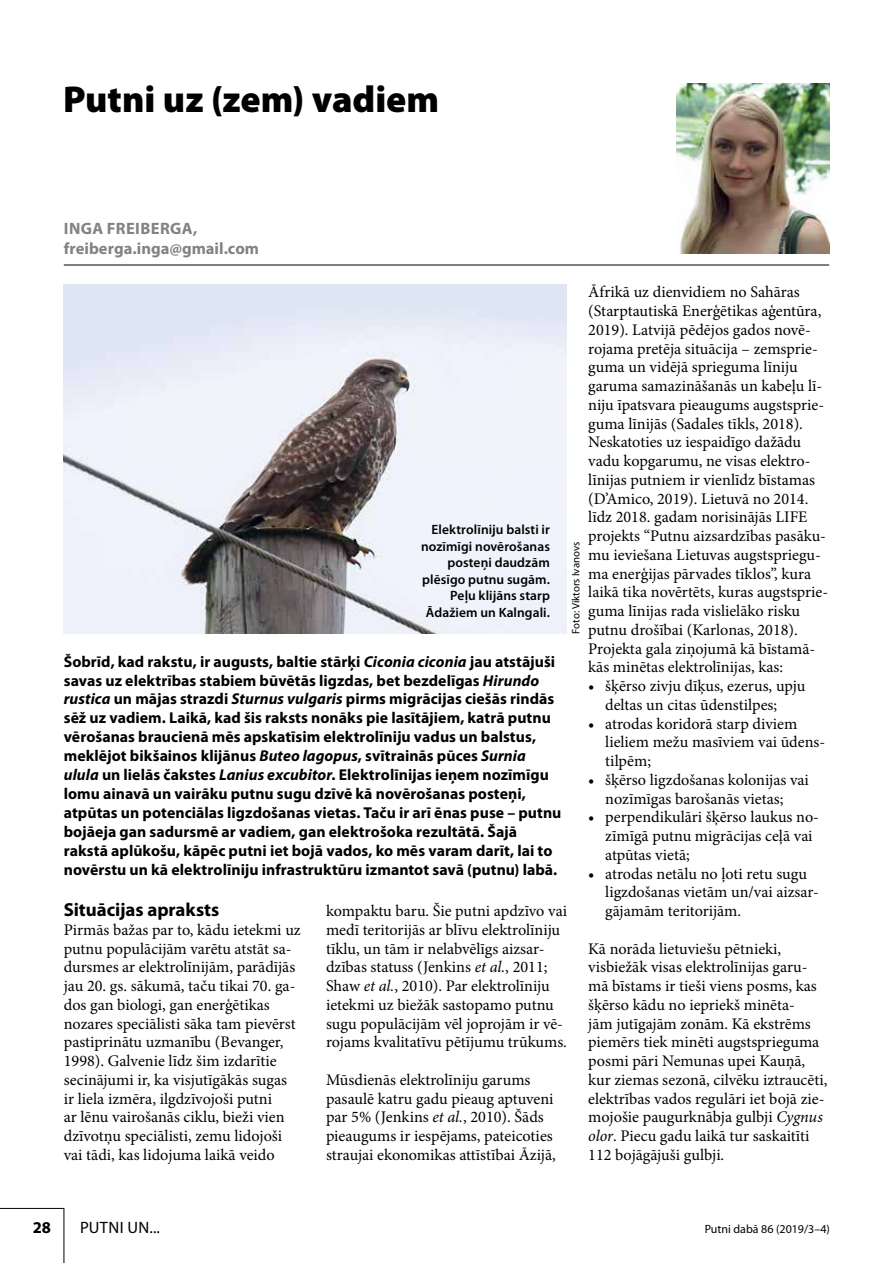
<style>
.page{position:relative;width:893px;height:1263px;background:#fff}
.page>*{position:absolute;margin:0;border:0;box-sizing:border-box;transform-origin:0 0}
.t1{font:900 37.5px "Myriad Pro";color:#000}
.t2{font:700 18.9px "Myriad Pro";letter-spacing:-.005em;color:#000}
.t3{font:700 16.5px/19.8px "Myriad Pro";letter-spacing:.005em;color:#808285}
.t4{font:16.5px "Myriad Pro";letter-spacing:.02em;color:#000}
.t5{font:700 16.5px "Myriad Pro";color:#000}
.t6{font:16.2px/18.8px "Minion Pro";color:#000}
.t7{font:700 15.75px/18.9px "Myriad Pro";letter-spacing:.005em;color:#000}
.t8{font:600 13.5px/16.5px "Myriad Pro";letter-spacing:.005em;color:#000;text-align:right}
.t9{font:12px "Myriad Pro";color:#000}
.t10{font:10.8px "Myriad Pro";letter-spacing:-.005em;color:#000}
.s1{font-style:italic}
</style>
<div class="page">
<svg style="left:0;top:1208px;width:64px;height:55px"></svg>
<hr style="left:64px;top:265px;width:765px;height:1px;background:#000">
<img style="left:676px;top:84px;width:153px;height:170px">
<img style="left:64px;top:285px;width:503px;height:349px">
<h1 class="t1" style="left:63px;top:78px;width:378px">Putni uz (zem) vadiem</h1>
<p class="t3" style="left:64px;top:218px;width:197px">INGA FREIBERGA, freiberga.inga@gmail.com</p>
<p class="t8" style="left:421px;top:521px;width:130px">Elektrolīniju balsti ir nozīmīgi novērošanas posteņi daudzām plēsīgo putnu sugām.<br>Peļu klijāns starp<br>Ādažiem un Kalngali.</p>
<p class="t10" style="left:569px;top:634px;width:93px;rotate:-90deg">Foto: Viktors Ivanovs</p>
<p class="t7" style="left:64px;top:651px;width:499px">Šobrīd, kad rakstu, ir augusts, baltie stārķi <span class="s1">Ciconia ciconia</span> jau atstājuši savas uz elektrības stabiem būvētās ligzdas, bet bezdelīgas <span class="s1">Hirundo rustica</span> un mājas strazdi <span class="s1">Sturnus vulgaris</span> pirms migrācijas ciešās rindās sēž uz vadiem. Laikā, kad šis raksts nonāks pie lasītājiem, katrā putnu vērošanas braucienā mēs apskatīsim elektrolīniju vadus un balstus, meklējot bikšainos klijānus <span class="s1">Buteo lagopus</span>, svītrainās pūces <span class="s1">Surnia ulula</span> un lielās čakstes <span class="s1">Lanius excubitor</span>. Elektrolīnijas ieņem nozīmīgu lomu ainavā un vairāku putnu sugu dzīvē kā novērošanas posteņi, atpūtas un potenciālas ligzdošanas vietas. Taču ir arī ēnas puse – putnu bojāeja gan sadursmē ar vadiem, gan elektrošoka rezultātā. Šajā rakstā aplūkošu, kāpēc putni iet bojā vados, ko mēs varam darīt, lai to novērstu un kā elektrolīniju infrastruktūru izmantot savā (putnu) labā.</p>
<p class="t2" style="left:64px;top:897px;width:157px">Situācijas apraksts</p>
<p class="t6" style="left:64px;top:920px;width:238px">Pirmās bažas par to, kādu ietekmi uz putnu populācijām varētu atstāt sa&shy;dursmes ar elektrolīnijām, parādījās jau 20. gs. sākumā, taču tikai 70. ga&shy;dos gan biologi, gan enerģētikas nozares speciālisti sāka tam pievērst pastiprinātu uzmanību (Bevanger, 1998). Galvenie līdz šim izdarītie secinājumi ir, ka visjutīgākās sugas ir liela izmēra, ilgdzīvojoši putni<br>ar lēnu vairošanās ciklu, bieži vien dzīvotņu speciālisti, zemu lidojoši vai tādi, kas lidojuma laikā veido</p>
<p class="t6" style="left:326px;top:902px;width:242px">kompaktu baru. Šie putni apdzīvo vai medī teritorijās ar blīvu elektrolīniju tīklu, un tām ir nelabvēlīgs aizsar&shy;dzības statuss (Jenkins <span class="s1">et al.</span>, 2011; Shaw <span class="s1">et al.</span>, 2010). Par elektrolīniju ietekmi uz biežāk sastopamo putnu sugu populācijām vēl joprojām ir vē&shy;rojams kvalitatīvu pētījumu trūkums.</p>
<p class="t6" style="left:326px;top:1070px;width:231px">Mūsdienās elektrolīniju garums pasaulē katru gadu pieaug aptuveni par 5% (Jenkins <span class="s1">et al.</span>, 2010). Šāds pieaugums ir iespējams, pateicoties straujai ekonomikas attīstībai Āzijā,</p>
<p class="t6" style="left:588px;top:283px;width:242px">Āfrikā uz dienvidiem no Sahāras (Starptautiskā Enerģētikas aģentūra, 2019). Latvijā pēdējos gados novē&shy;rojama pretēja situācija – zemsprie&shy;guma un vidējā sprieguma līniju garuma samazināšanās un kabeļu lī&shy;niju īpatsvara pieaugums augstsprie&shy;guma līnijās (Sadales tīkls, 2018).<br>Neskatoties uz iespaidīgo dažādu vadu kopgarumu, ne visas elektro&shy;līnijas putniem ir vienlīdz bīstamas (D’Amico, 2019). Lietuvā no 2014. līdz 2018. gadam norisinājās LIFE projekts “Putnu aizsardzības pasāku&shy;mu ieviešana Lietuvas augstspriegu&shy;ma enerģijas pārvades tīklos”, kura laikā tika novērtēts, kuras augstsprie&shy;guma līnijas rada vislielāko risku putnu drošībai (Karlonas, 2018).<br>Projekta gala ziņojumā kā bīstamā&shy;kās minētas elektrolīnijas, kas:</p>
<p class="t6" style="left:605px;top:677px;width:202px;text-indent:-17px">• šķērso zivju dīķus, ezerus, upju deltas un citas ūdenstilpes;</p>
<p class="t6" style="left:605px;top:714px;width:221px;text-indent:-17px">• atrodas koridorā starp diviem lieliem mežu masīviem vai ūdens&shy;tilpēm;</p>
<p class="t6" style="left:588px;top:770px;width:222px;text-align:center">• šķērso ligzdošanas kolonijas vai nozīmīgas barošanās vietas;</p>
<p class="t6" style="left:605px;top:808px;width:215px;text-indent:-17px">• perpendikulāri šķērso laukus no&shy;zīmīgā putnu migrācijas ceļā vai atpūtas vietā;</p>
<p class="t6" style="left:605px;top:864px;width:215px;text-indent:-17px">• atrodas netālu no ļoti retu sugu ligzdošanas vietām un/vai aizsar&shy;gājamām teritorijām.</p>
<p class="t6" style="left:588px;top:939px;width:241px">Kā norāda lietuviešu pētnieki, visbiežāk visas elektrolīnijas garu&shy;mā bīstams ir tieši viens posms, kas šķērso kādu no iepriekš minēta-<br>jām jutīgajām zonām. Kā ekstrēms piemērs tiek minēti augstsprieguma posmi pāri Nemunas upei Kauņā, kur ziemas sezonā, cilvēku iztraucēti, elektrības vados regulāri iet bojā zie&shy;mojošie paugurknābja gulbji <span class="s1">Cygnus olor</span>. Piecu gadu laikā tur saskaitīti 112 bojāgājuši gulbji.</p>
<p class="t5" style="left:33px;top:1217px;width:20px">28</p>
<p class="t4" style="left:80px;top:1217px;width:81px">PUTNI UN...</p>
<p class="t9" style="left:705px;top:1221px;width:127px">Putni dabā 86 (2019/3–4)</p>
</div>
